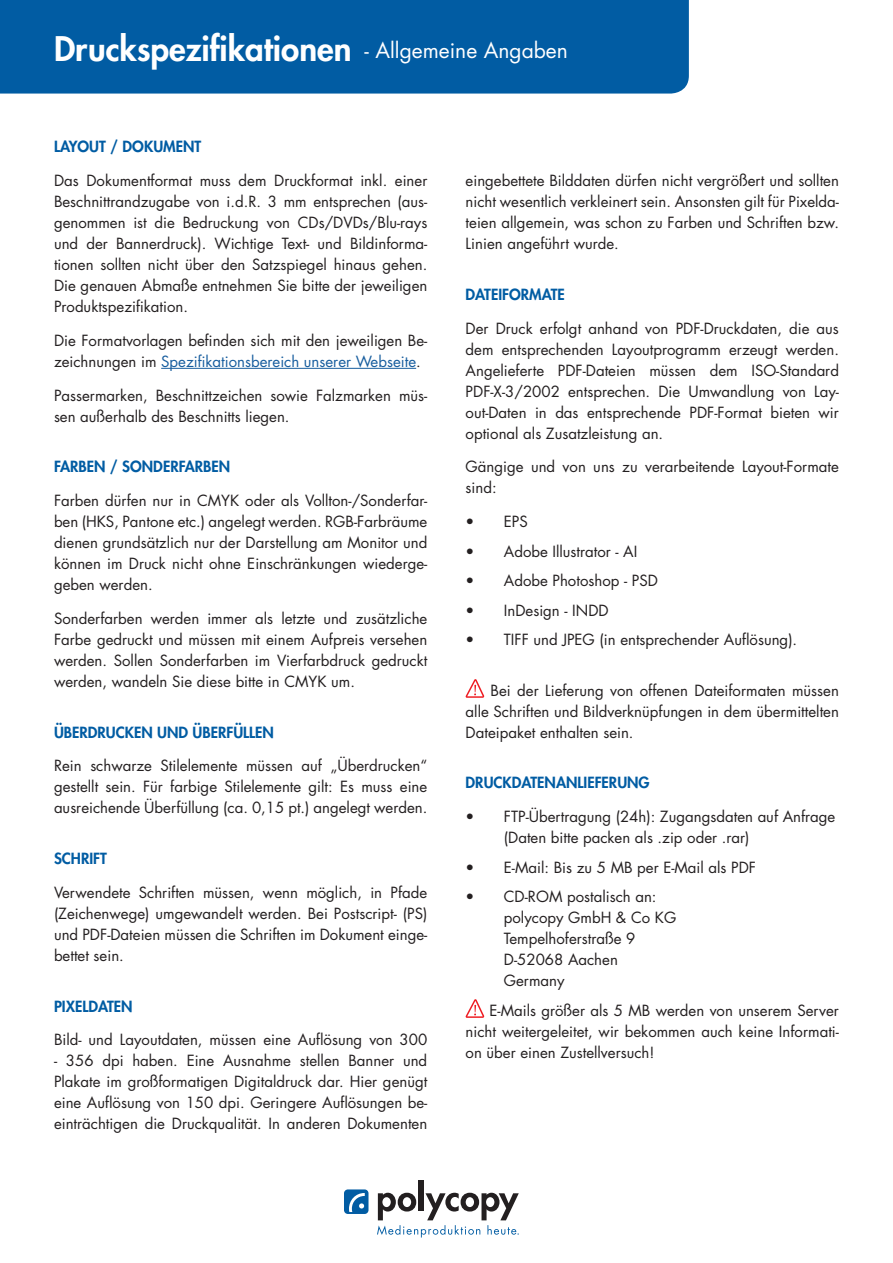
<style>
.page{position:relative;width:893px;height:1263px;background:#fff}
.page>*{position:absolute;margin:0;border:0;box-sizing:border-box;transform-origin:0 0}
.t1{font:800 33px "Futura LT";color:#fff}
.t2{font:15px/21px "Futura LT";color:#231f20;text-align:justify}
.t3{font:800 15px "Futura LT";color:#015ca3}
.s1{font-weight:400;font-size:21px}
.s2{color:#175d9e}
</style>
<div class="page">
<div style="left:0;top:0;width:689px;height:94px;background:#015ca3"></div>
<div style="left:344px;top:1189px;width:24px;height:25px;background:#015ca3;border-radius:4px"></div>
<svg style="left:349px;top:1193px;width:16px;height:19px"></svg>
<div style="left:419px;top:1180px;width:5px;height:31px;background:#231f20"></div>
<svg style="left:377px;top:1193px;width:142px;height:44px"></svg>
<hr style="left:161px;top:368px;width:255px;height:1px;background:#175d9e">
<svg style="left:466px;top:679px;width:18px;height:19px"></svg>
<svg style="left:466px;top:999px;width:18px;height:19px"></svg>
<h1 class="t1" style="left:54px;top:27px;width:515px">Druckspezifikationen <span class="s1">- Allgemeine Angaben</span></h1>
<p class="t3" style="left:54px;top:137px;width:149px">LAYOUT / DOKUMENT</p>
<p class="t2" style="left:54px;top:170px;width:375px">Das Dokumentformat muss dem Druckformat inkl. einer Beschnittrandzugabe von i.d.R. 3 mm entsprechen (aus&shy;genommen ist die Bedruckung von CDs/DVDs/Blu-rays und der Bannerdruck). Wichtige Text- und Bildinforma&shy;tionen sollten nicht über den Satzspiegel hinaus gehen.<br>Die genauen Abmaße entnehmen Sie bitte der jeweiligen Produktspezifikation.</p>
<p class="t2" style="left:54px;top:330px;width:375px">Die Formatvorlagen befinden sich mit den jeweiligen Be&shy;zeichnungen im <span class="s2">Spezifikationsbereich unserer Webseite</span>.</p>
<p class="t2" style="left:54px;top:385px;width:375px">Passermarken, Beschnittzeichen sowie Falzmarken müs&shy;sen außerhalb des Beschnitts liegen.</p>
<p class="t3" style="left:54px;top:457px;width:178px">FARBEN / SONDERFARBEN</p>
<p class="t2" style="left:54px;top:490px;width:375px">Farben dürfen nur in CMYK oder als Vollton-/Sonderfar&shy;ben (HKS, Pantone etc.) angelegt werden. RGB-Farbräume dienen grundsätzlich nur der Darstellung am Monitor und können im Druck nicht ohne Einschränkungen wiederge&shy;geben werden.</p>
<p class="t2" style="left:54px;top:608px;width:375px">Sonderfarben werden immer als letzte und zusätzliche Farbe gedruckt und müssen mit einem Aufpreis versehen werden. Sollen Sonderfarben im Vierfarbdruck gedruckt werden, wandeln Sie diese bitte in CMYK um.</p>
<p class="t3" style="left:54px;top:722px;width:222px">ÜBERDRUCKEN UND ÜBERFÜLLEN</p>
<p class="t2" style="left:54px;top:755px;width:375px">Rein schwarze Stilelemente müssen auf „Überdrucken“ gestellt sein. Für farbige Stilelemente gilt: Es muss eine ausreichende Überfüllung (ca. 0,15 pt.) angelegt werden.</p>
<p class="t3" style="left:54px;top:849px;width:54px">SCHRIFT</p>
<p class="t2" style="left:54px;top:882px;width:375px">Verwendete Schriften müssen, wenn möglich, in Pfade (Zeichenwege) umgewandelt werden. Bei Postscript- (PS) und PDF-Dateien müssen die Schriften im Dokument einge&shy;bettet sein.</p>
<p class="t3" style="left:54px;top:996px;width:80px">PIXELDATEN</p>
<p class="t2" style="left:54px;top:1029px;width:375px">Bild- und Layoutdaten, müssen eine Auflösung von 300</p>
<p class="t2" style="left:54px;top:1050px;width:375px">- 356 dpi haben. Eine Ausnahme stellen Banner und Plakate im großformatigen Digitaldruck dar. Hier genügt eine Auflösung von 150 dpi. Geringere Auflösungen be&shy;einträchtigen die Druckqualität. In anderen Dokumenten</p>
<p class="t2" style="left:466px;top:170px;width:375px">eingebettete Bilddaten dürfen nicht vergrößert und sollten nicht wesentlich verkleinert sein. Ansonsten gilt für Pixelda&shy;teien allgemein, was schon zu Farben und Schriften bzw.<br>Linien angeführt wurde.</p>
<p class="t3" style="left:466px;top:284px;width:101px">DATEIFORMATE</p>
<p class="t2" style="left:466px;top:318px;width:375px">Der Druck erfolgt anhand von PDF-Druckdaten, die aus dem entsprechenden Layoutprogramm erzeugt werden.<br>Angelieferte PDF-Dateien müssen dem ISO-Standard PDF-X-3/2002 entsprechen. Die Umwandlung von Lay&shy;out-Daten in das entsprechende PDF-Format bieten wir optional als Zusatzleistung an.</p>
<p class="t2" style="left:466px;top:456px;width:375px">Gängige und von uns zu verarbeitende Layout-Formate sind:</p>
<p class="t2" style="left:466px;top:511px;width:64px">• EPS</p>
<p class="t2" style="left:466px;top:541px;width:173px">• Adobe Illustrator - AI</p>
<p class="t2" style="left:466px;top:570px;width:194px">• Adobe Photoshop - PSD</p>
<p class="t2" style="left:466px;top:600px;width:145px">• InDesign - INDD</p>
<p class="t2" style="left:466px;top:629px;width:333px">• TIFF und JPEG (in entsprechender Auflösung).</p>
<p class="t2" style="left:466px;top:680px;width:375px;text-indent:25px">Bei der Lieferung von offenen Dateiformaten müssen alle Schriften und Bildverknüpfungen in dem übermittelten Dateipaket enthalten sein.</p>
<p class="t3" style="left:466px;top:773px;width:186px">DRUCKDATENANLIEFERUNG</p>
<p class="t2" style="left:504px;top:806px;width:333px;text-indent:-38px">• FTP-Übertragung (24h): Zugangsdaten auf Anfrage (Daten bitte packen als .zip oder .rar)</p>
<p class="t2" style="left:466px;top:857px;width:292px">• E-Mail: Bis zu 5 MB per E-Mail als PDF</p>
<p class="t2" style="left:504px;top:886px;width:174px;text-align:left;text-indent:-38px">• CD-ROM postalisch an: polycopy GmbH &amp; Co KG<br>Tempelhoferstraße 9<br>D-52068 Aachen<br>Germany</p>
<p class="t2" style="left:466px;top:1000px;width:375px;text-indent:24px">E-Mails größer als 5 MB werden von unserem Server nicht weitergeleitet, wir bekommen auch keine Informati&shy;on über einen Zustellversuch!</p>
</div>
